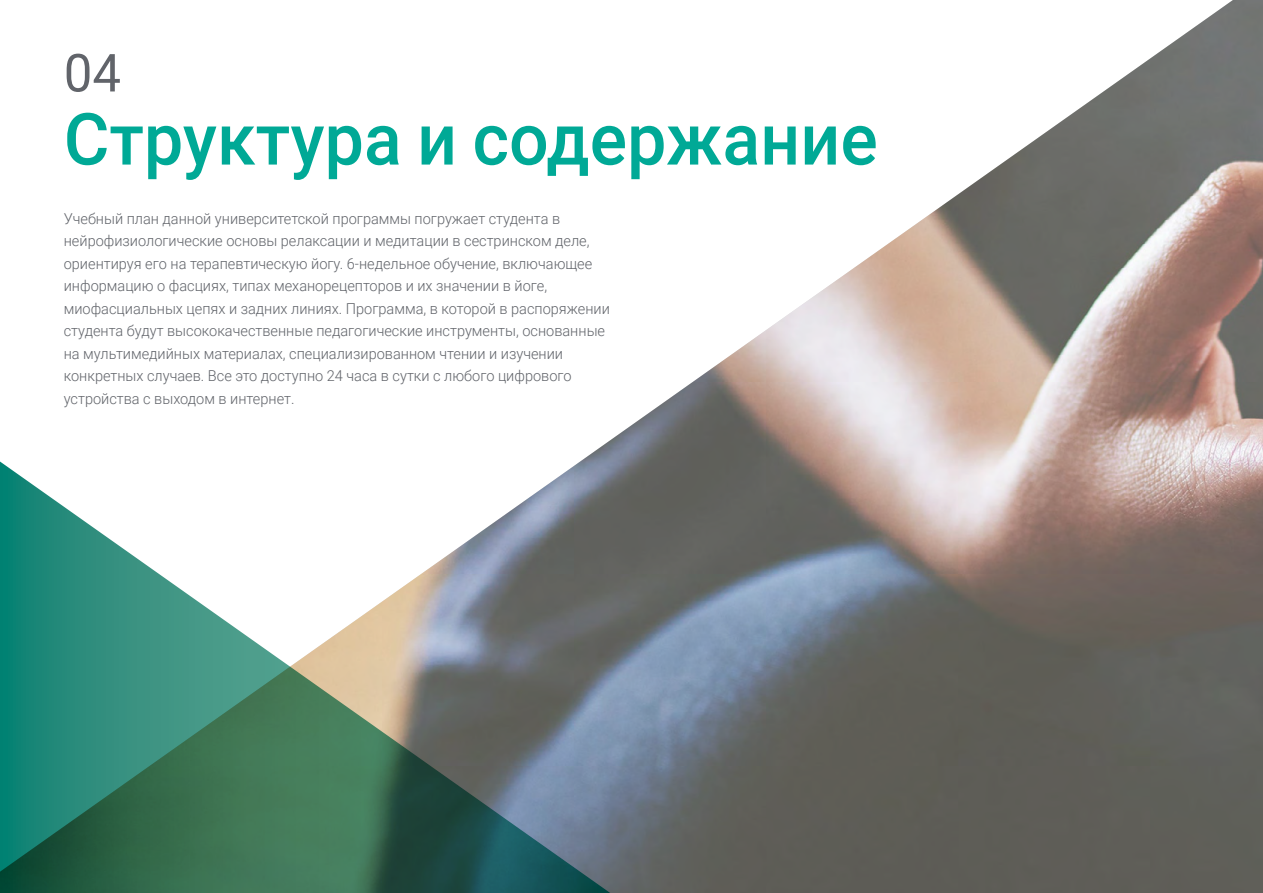
<style>
.page{position:relative;width:1263px;height:893px;background:#fff}
.page>*{position:absolute;margin:0;border:0;box-sizing:border-box;transform-origin:0 0}
.t1{font:500 72px "Roboto";color:#00a996}
.t2{font:52.5px "Roboto";color:#61646a}
.t3{font:300 15px/22.5px "Roboto";color:#61646a}
</style>
<div class="page">
<img style="left:602px;top:0;width:661px;height:893px">
<svg style="left:0;top:446px;width:640px;height:447px"></svg>
<h2 class="t2" style="left:64px;top:36px;width:59px">04</h2>
<h1 class="t1" style="left:64px;top:89px;width:815px">Структура и содержание</h1>
<p class="t3" style="left:64px;top:207px;width:548px">Учебный план данной университетской программы погружает студента в нейрофизиологические основы релаксации и медитации в сестринском деле, ориентируя его на терапевтическую йогу. 6-недельное обучение, включающее информацию о фасциях, типах механорецепторов и их значении в йоге, миофасциальных цепях и задних линиях. Программа, в которой в распоряжении студента будут высококачественные педагогические инструменты, основанные на мультимедийных материалах, специализированном чтении и изучении конкретных случаев. Все это доступно 24 часа в сутки с любого цифрового устройства с выходом в интернет.</p>
</div>
